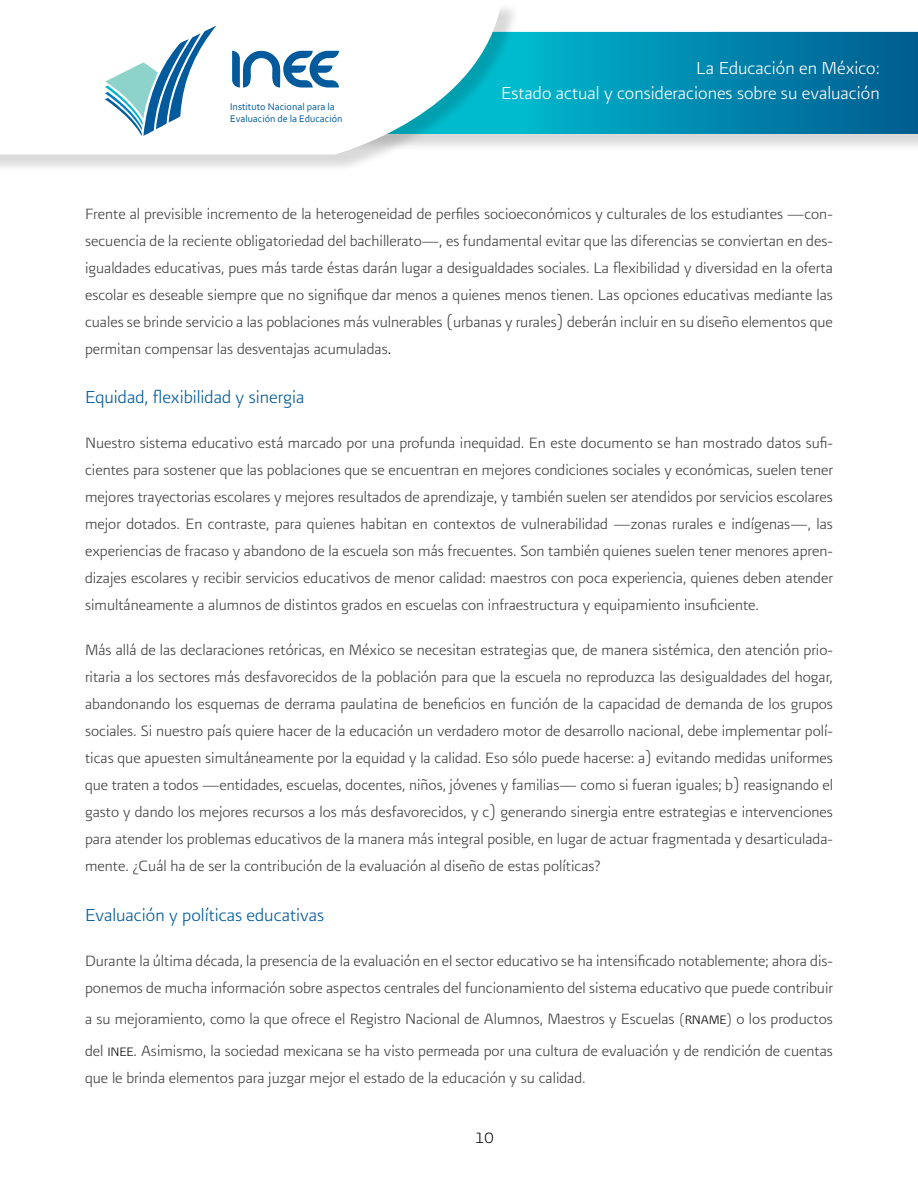
<style>
.page{position:relative;width:918px;height:1188px;background:#fff}
.page>*{position:absolute;margin:0;border:0;box-sizing:border-box;transform-origin:0 0}
.t1{font:21px/25.2px "Presidencia Fina CC";color:#fff;text-align:right}
.t2{font:21px "Presidencia Fina";color:#005a9c}
.t3{font:18px/27px "Presidencia Fina";color:#414042;text-align:justify}
.t4{font:18px "Presidencia Fina";color:#000}
.t5{font:10.2px "Corbel";color:#005a9c}
.t6{font:10.05px "Corbel";color:#005a9c}
.s1{color:#000}
.s2{font-size:15px}
.s3{font-size:14.7px;color:#000}
</style>
<div class="page">
<div style="left:21px;top:34px;width:897px;height:118px;background:#000;opacity:.15"></div>
<svg style="left:520px;top:32px;width:398px;height:102px;background:#0088ad"></svg>
<div style="left:0;top:2px;width:520px;height:171px;background:#000;opacity:.15"></div>
<svg style="left:0;top:2px;width:502px;height:152px"></svg>
<svg style="left:105px;top:26px;width:111px;height:110px"></svg>
<svg style="left:232px;top:48px;width:107px;height:40px"></svg>
<p class="t5" style="left:230px;top:100px;width:106px">Instituto Nacional para la</p>
<p class="t6" style="left:230px;top:112px;width:114px">Evaluación de la Educación</p>
<p class="t1" style="left:501px;top:55px;width:380px">La Educación en México:<br>Estado actual y consideraciones sobre su evaluación</p>
<p class="t3" style="left:85px;top:200px;width:750px">Frente al previsible incremento de la heterogeneidad de perfiles socioeconómicos y culturales de los estudiantes —con&shy;secuencia de la reciente obligatoriedad del bachillerato—, es fundamental evitar que las diferencias se conviertan en des&shy;igualdades educativas, pues más tarde éstas darán lugar a desigualdades sociales. La flexibilidad y diversidad en la oferta escolar es deseable siempre que no signifique dar menos a quienes menos tienen. Las opciones educativas mediante las cuales se brinde servicio a las poblaciones más vulnerables (urbanas y rurales) deberán incluir en su diseño elementos que permitan compensar las desventajas acumuladas<span class="s1">.</span></p>
<p class="t2" style="left:85px;top:386px;width:221px">Equidad, flexibilidad y sinergia</p>
<p class="t3" style="left:85px;top:429px;width:750px">Nuestro sistema educativo está marcado por una profunda inequidad. En este documento se han mostrado datos sufi&shy;cientes para sostener que las poblaciones que se encuentran en mejores condiciones sociales y económicas, suelen tener mejores trayectorias escolares y mejores resultados de aprendizaje, y también suelen ser atendidos por servicios escolares mejor dotados. En contraste, para quienes habitan en contextos de vulnerabilidad —zonas rurales e indígenas—, las experiencias de fracaso y abandono de la escuela son más frecuentes. Son también quienes suelen tener menores apren&shy;dizajes escolares y recibir servicios educativos de menor calidad: maestros con poca experiencia, quienes deben atender simultáneamente a alumnos de distintos grados en escuelas con infraestructura y equipamiento insuficiente.</p>
<p class="t3" style="left:85px;top:636px;width:750px">Más allá de las declaraciones retóricas, en México se necesitan estrategias que, de manera sistémica, den atención prio&shy;ritaria a los sectores más desfavorecidos de la población para que la escuela no reproduzca las desigualdades del hogar, abandonando los esquemas de derrama paulatina de beneficios en función de la capacidad de demanda de los grupos sociales. Si nuestro país quiere hacer de la educación un verdadero motor de desarrollo nacional, debe implementar polí&shy;ticas que apuesten simultáneamente por la equidad y la calidad. Eso sólo puede hacerse: a) evitando medidas uniformes que traten a todos —entidades, escuelas, docentes, niños, jóvenes y familias— como si fueran iguales; b) reasignando el gasto y dando los mejores recursos a los más desfavorecidos, y c) generando sinergia entre estrategias e intervenciones para atender los problemas educativos de la manera más integral posible, en lugar de actuar fragmentada y desarticulada&shy;mente. ¿Cuál ha de ser la contribución de la evaluación al diseño de estas políticas?</p>
<p class="t2" style="left:85px;top:903px;width:241px">Evaluación y políticas educativas</p>
<p class="t3" style="left:85px;top:947px;width:750px">Durante la última década, la presencia de la evaluación en el sector educativo se ha intensificado notablemente; ahora dis&shy;ponemos de mucha información sobre aspectos centrales del funcionamiento del sistema educativo que puede contribuir</p>
<p class="t3" style="left:85px;top:1003px;width:749px;line-height:31.5px">a su mejoramiento, como la que ofrece el Registro Nacional de Alumnos, Maestros y Escuelas <span class="s2">(</span><span class="s3">rname</span><span class="s2">)</span> o los productos del <span class="s3">inee</span>. Asimismo, la sociedad mexicana se ha visto permeada por una cultura de evaluación y de rendición de cuentas</p>
<p class="t3" style="left:85px;top:1064px;width:502px">que le brinda elementos para juzgar mejor el estado de la educación y su calidad.</p>
<p class="t4" style="left:475px;top:1128px;width:20px">10</p>
</div>
